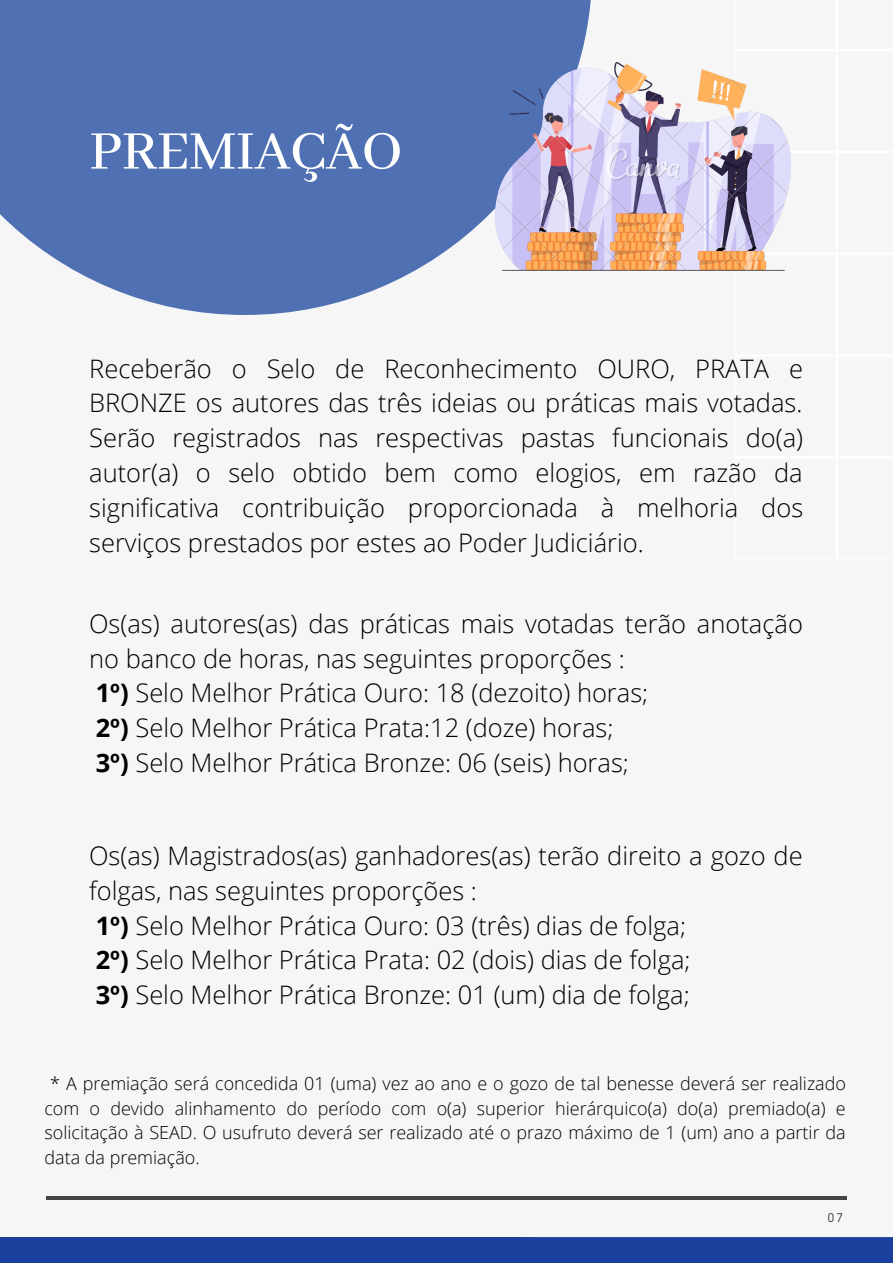
<style>
.page{position:relative;width:893px;height:1264px;background:#fff}
.page>*{position:absolute;margin:0;border:0;box-sizing:border-box;transform-origin:0 0}
.t1{font:500 60px "Abhaya Libre";letter-spacing:-.01em;color:#fff}
.t2{font:300 25.5px/34.8px "Open Sans";color:#000}
.t3{font:300 18px/24.8px "Open Sans";color:#000;text-align:justify}
.t4{font:13.2px "Gidole";color:#444440}
.s1{font-weight:700}
</style>
<div class="page">
<div style="left:0;top:0;width:892px;height:1262px;background:#f6f6f6"></div>
<div style="left:0;top:1236px;width:892px;height:26px;background:#1b409d"></div>
<svg style="left:0;top:0;width:591px;height:315px;background:#6381bc"></svg>
<hr style="left:46px;top:1196px;width:800px;height:3px;background:#444440">
<img style="left:495px;top:63px;width:295px;height:208px">
<p class="t1" style="left:89px;top:118px;width:315px">PREMIAÇÃO</p>
<p class="t2" style="left:89px;top:350px;width:715px;text-align:justify">Receberão o Selo de Reconhecimento OURO, PRATA e BRONZE os autores das três ideias ou práticas mais votadas.<br>Serão registrados nas respectivas pastas funcionais do(a) autor(a) o selo obtido bem como elogios, em razão da significativa contribuição proporcionada à melhoria dos serviços prestados por estes ao Poder Judiciário.</p>
<p class="t2" style="left:89px;top:605px;width:715px">Os(as) autores(as) das práticas mais votadas terão anotação no banco de horas, nas seguintes proporções :</p>
<p class="t2" style="left:96px;top:675px;width:554px"><span class="s1">1º)</span> Selo Melhor Prática Ouro: 18 (dezoito) horas;</p>
<p class="t2" style="left:96px;top:710px;width:519px"><span class="s1">2º)</span> Selo Melhor Prática Prata:12 (doze) horas;</p>
<p class="t2" style="left:96px;top:745px;width:534px"><span class="s1">3º)</span> Selo Melhor Prática Bronze: 06 (seis) horas;</p>
<p class="t2" style="left:89px;top:837px;width:715px">Os(as) Magistrados(as) ganhadores(as) terão direito a gozo de folgas, nas seguintes proporções :</p>
<p class="t2" style="left:96px;top:907px;width:591px"><span class="s1">1º)</span> Selo Melhor Prática Ouro: 03 (três) dias de folga;</p>
<p class="t2" style="left:96px;top:942px;width:596px"><span class="s1">2º)</span> Selo Melhor Prática Prata: 02 (dois) dias de folga;</p>
<p class="t2" style="left:96px;top:977px;width:595px"><span class="s1">3º)</span> Selo Melhor Prática Bronze: 01 (um) dia de folga;</p>
<p class="t3" style="left:44px;top:1070px;width:803px;text-indent:6px">* A premiação será concedida 01 (uma) vez ao ano e o gozo de tal benesse deverá ser realizado com o devido alinhamento do período com o(a) superior hierárquico(a) do(a) premiado(a) e solicitação à SEAD. O usufruto deverá ser realizado até o prazo máximo de 1 (um) ano a partir da data da premiação.</p>
<p class="t4" style="left:827px;top:1210px;width:17px">07</p>
</div>
